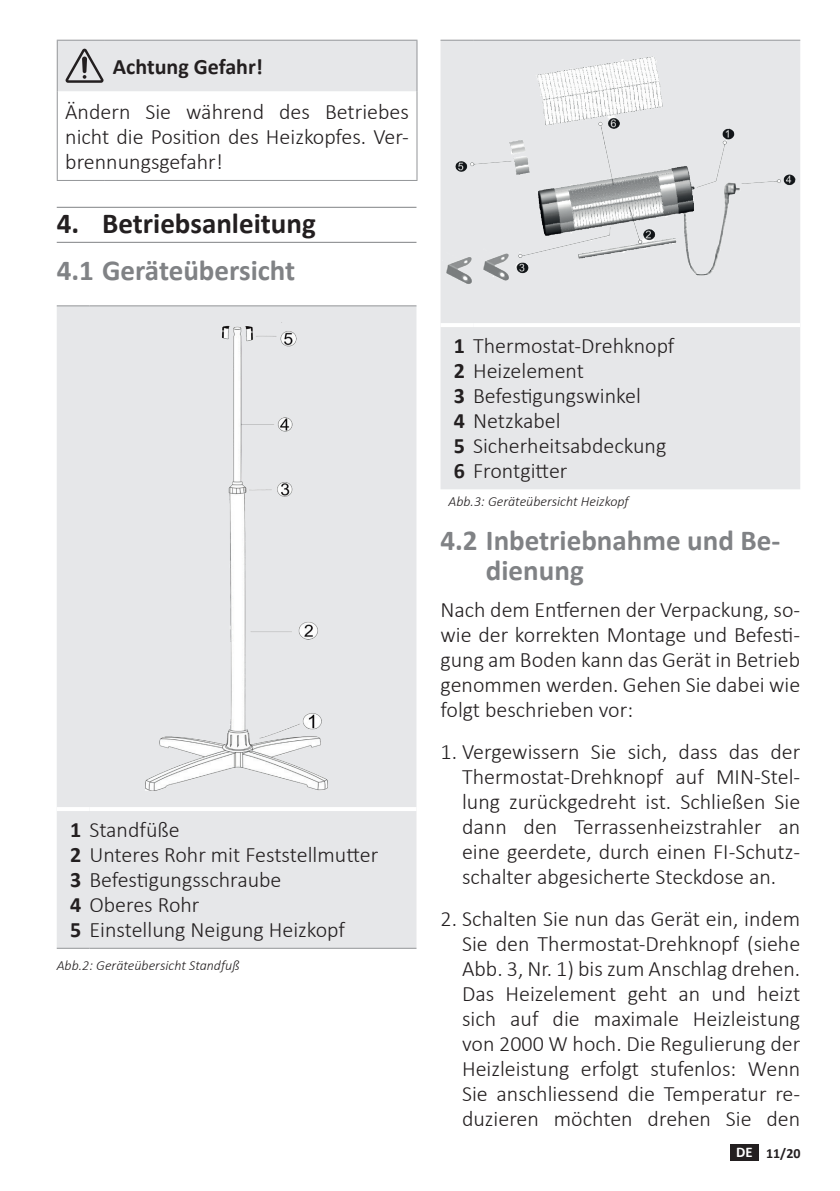
<style>
.page{position:relative;width:840px;height:1191px;background:#fff}
.page>*{position:absolute;margin:0;border:0;box-sizing:border-box;transform-origin:0 0}
.t1{font:700 29px/30px "Calibri";color:#808285}
.t2{font:700 29px "Calibri";color:#231f20}
.t3{font:300 22px/25px "Calibri";color:#231f20;text-align:justify}
.t4{font:700 22px "Calibri";color:#231f20}
.t5{font:italic 300 14px "Calibri";color:#231f20}
.t6{font:700 14px "Calibri";color:#231f20}
.s1{font-weight:700}
.s2{font-size:14.8px;color:#fff}
</style>
<div class="page">
<div style="left:729px;top:1144px;width:29px;height:16px;background:#231f20"></div>
<hr style="left:57px;top:207px;width:359px;height:1px;background:#808285">
<hr style="left:57px;top:242px;width:359px;height:1px;background:#808285">
<hr style="left:57px;top:91px;width:1px;height:89px;background:#939598">
<hr style="left:416px;top:91px;width:1px;height:89px;background:#939598">
<hr style="left:57px;top:180px;width:48px;height:1px;background:#939598">
<hr style="left:105px;top:180px;width:312px;height:1px;background:#939598">
<div style="left:57px;top:40px;width:360px;height:51px;background:#e6e7e9"></div>
<div style="left:57px;top:306px;width:359px;height:641px;background:#e6e7e9"></div>
<hr style="left:57px;top:807px;width:32px;height:4px;background:#fff">
<hr style="left:89px;top:807px;width:327px;height:4px;background:#fff">
<hr style="left:57px;top:305px;width:32px;height:1px;background:#939598">
<hr style="left:89px;top:305px;width:327px;height:1px;background:#939598">
<hr style="left:57px;top:947px;width:32px;height:1px;background:#939598">
<hr style="left:89px;top:947px;width:327px;height:1px;background:#939598">
<img style="left:146px;top:315px;width:181px;height:475px">
<div style="left:440px;top:41px;width:359px;height:448px;background:#e6e7e9"></div>
<hr style="left:440px;top:323px;width:33px;height:4px;background:#fff">
<hr style="left:473px;top:323px;width:326px;height:4px;background:#fff">
<hr style="left:440px;top:40px;width:33px;height:1px;background:#939598">
<hr style="left:473px;top:40px;width:326px;height:1px;background:#939598">
<img style="left:440px;top:46px;width:359px;height:250px">
<p class="t4" style="left:113px;top:51px;width:151px">Achtung Gefahr!</p>
<p class="t3" style="left:65px;top:99px;width:345px">Ändern Sie während des Betriebes nicht die Position des Heizkopfes. Ver&shy;brennungsgefahr!</p>
<h1 class="t2" style="left:57px;top:203px;width:260px">4. Betriebsanleitung</h1>
<h1 class="t1" style="left:57px;top:255px;width:240px">4.1 Geräteübersicht</h1>
<p class="t3" style="left:70px;top:817px;width:309px;text-align:left"><span class="s1">1</span> Standfüße<br><span class="s1">2</span> Unteres Rohr mit Feststellmutter<br><span class="s1">3</span> Befestigungsschraube<br><span class="s1">4</span> Oberes Rohr<br><span class="s1">5</span> Einstellung Neigung Heizkopf</p>
<p class="t5" style="left:57px;top:956px;width:184px">Abb.2: Geräteübersicht Standfuß</p>
<p class="t3" style="left:453px;top:333px;width:222px;text-align:left"><span class="s1">1</span> Thermostat-Drehknopf<br><span class="s1">2</span> Heizelement<br><span class="s1">3</span> Befestigungswinkel<br><span class="s1">4</span> Netzkabel<br><span class="s1">5</span> Sicherheitsabdeckung<br><span class="s1">6</span> Frontgitter</p>
<p class="t5" style="left:448px;top:492px;width:182px">Abb.3: Geräteübersicht Heizkopf</p>
<h1 class="t1" style="left:485px;top:525px;width:296px;text-indent:-45px">4.2 Inbetriebnahme und Be&shy;dienung</h1>
<p class="t3" style="left:440px;top:596px;width:361px">Nach dem Entfernen der Verpackung, so&shy;wie der korrekten Montage und Befesti&shy;gung am Boden kann das Gerät in Betrieb genommen werden. Gehen Sie dabei wie folgt beschrieben vor:</p>
<p class="t3" style="left:462px;top:738px;width:339px;text-indent:-21px">1. Vergewissern Sie sich, dass das der Thermostat-Drehknopf auf MIN-Stel&shy;lung zurückgedreht ist. Schließen Sie dann den Terrassenheizstrahler an eine geerdete, durch einen FI-Schutz&shy;schalter abgesicherte Steckdose an.</p>
<p class="t3" style="left:462px;top:905px;width:339px;text-indent:-21px">2. Schalten Sie nun das Gerät ein, indem Sie den Thermostat-Drehknopf (siehe Abb. 3, Nr. 1) bis zum Anschlag drehen.<br>Das Heizelement geht an und heizt sich auf die maximale Heizleistung von 2000 W hoch. Die Regulierung der Heizleistung erfolgt stufenlos: Wenn Sie anschliessend die Temperatur re&shy;duzieren möchten drehen Sie den</p>
<p class="t6" style="left:735px;top:1143px;width:66px"><span class="s2">DE</span> 11/20</p>
</div>
